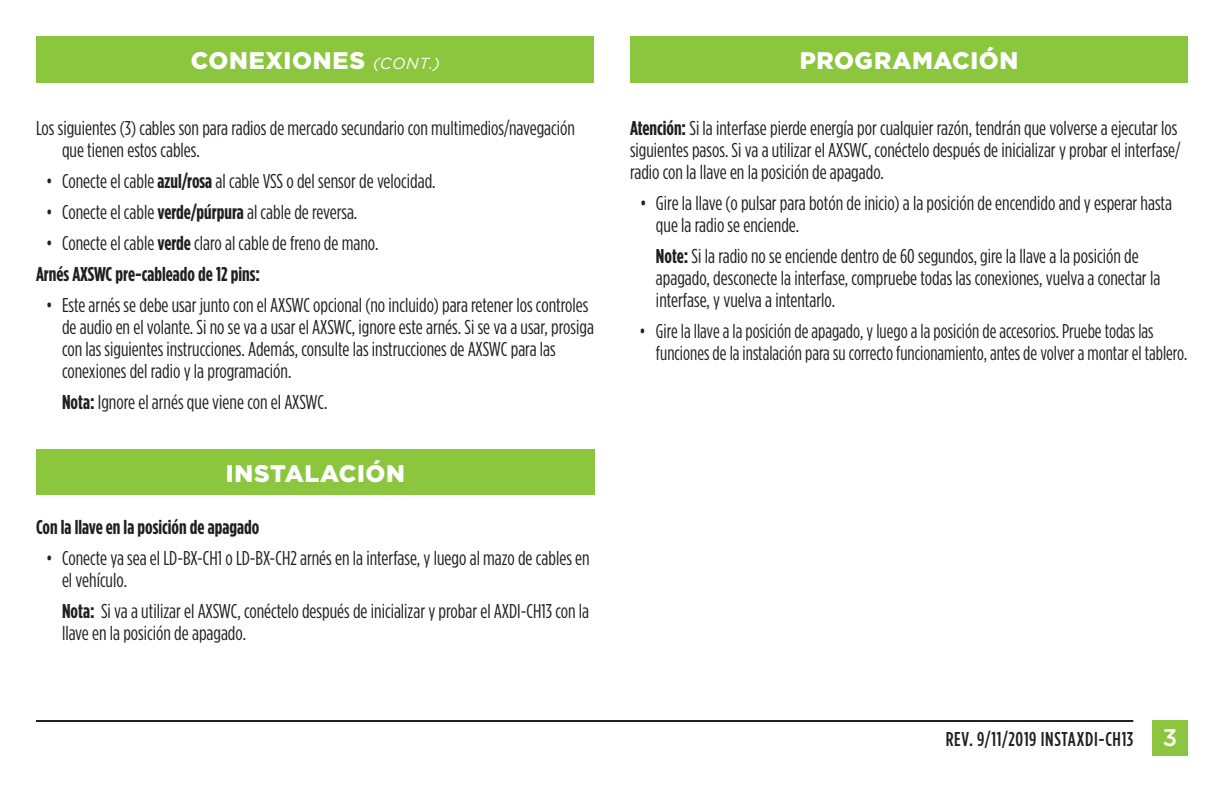
<style>
.page{position:relative;width:1224px;height:792px;background:#fff}
.page>*{position:absolute;margin:0;border:0;box-sizing:border-box;transform-origin:0 0}
.t1{font:900 24px "Gotham";letter-spacing:.025em;color:#fff}
.t2{font:20px/22px "Gotham Condensed";color:#231f20}
.t3{font:20px/22px "Gotham Condensed";color:#231f20;scale:.96 1}
.t4{font:700 20px "Gotham Condensed";color:#231f20}
.t5{font:500 20px "Gotham Condensed";letter-spacing:.03em;color:#231f20}
.s1{font-weight:400;font-style:italic;font-size:16px}
.s2{font-weight:700}
.s3{font-family:"Gotham";font-size:24px;color:#fff}
</style>
<div class="page">
<div style="left:36px;top:36px;width:1152px;height:46px;background:#8bc63e"></div>
<div style="left:1152px;top:720px;width:36px;height:36px;background:#8bc63e"></div>
<hr style="left:36px;top:720px;width:1097px;height:2px;background:#231f20">
<div style="left:595px;top:35px;width:35px;height:48px;background:#fff"></div>
<div style="left:36px;top:449px;width:559px;height:45px;background:#8bc63e"></div>
<p class="t1" style="left:191px;top:47px;width:251px">CONEXIONES <span class="s1">(CONT.)</span></p>
<p class="t2" style="left:62px;top:117px;width:515px;text-indent:-26px">Los siguientes (3) cables son para radios de mercado secundario con multimedios/navegación que tienen estos cables.</p>
<p class="t2" style="left:46px;top:170px;width:391px">• Conecte el cable <span class="s2">azul/rosa</span> al cable VSS o del sensor de velocidad.</p>
<p class="t2" style="left:46px;top:201px;width:313px">• Conecte el cable <span class="s2">verde/púrpura</span> al cable de reversa.</p>
<p class="t2" style="left:36px;top:227px;width:344px;line-height:31px;text-indent:10px">• Conecte el cable <span class="s2">verde</span> claro al cable de freno de mano.<br><span class="s2">Arnés AXSWC pre-cableado de 12 pins:</span></p>
<p class="t2" style="left:62px;top:294px;width:533px;text-indent:-16px">• Este arnés se debe usar junto con el AXSWC opcional (no incluido) para retener los controles de audio en el volante. Si no se va a usar el AXSWC, ignore este arnés. Si se va a usar, prosiga con las siguientes instrucciones. Además, consulte las instrucciones de AXSWC para las conexiones del radio y la programación.</p>
<p class="t2" style="left:62px;top:391px;width:267px"><span class="s2">Nota:</span> Ignore el arnés que viene con el AXSWC.</p>
<p class="t1" style="left:226px;top:460px;width:181px">INSTALACIÓN</p>
<p class="t4" style="left:36px;top:516px;width:225px">Con la llave en la posición de apagado</p>
<p class="t2" style="left:62px;top:547px;width:529px;text-indent:-16px">• Conecte ya sea el LD-BX-CH1 o LD-BX-CH2 arnés en la interfase, y luego al mazo de cables en el vehículo.</p>
<p class="t2" style="left:62px;top:600px;width:529px"><span class="s2">Nota:</span> Si va a utilizar el AXSWC, conéctelo después de inicializar y probar el AXDI-CH13 con la llave en la posición de apagado.</p>
<p class="t1" style="left:800px;top:47px;width:220px">PROGRAMACIÓN</p>
<p class="t2" style="left:630px;top:117px;width:552px"><span class="s2">Atención:</span> Si la interfase pierde energía por cualquier razón, tendrán que volverse a ejecutar los siguientes pasos. Si va a utilizar el AXSWC, conéctelo después de inicializar y probar el interfase/ radio con la llave en la posición de apagado.</p>
<p class="t2" style="left:656px;top:192px;width:518px;text-indent:-16px">• Gire la llave (o pulsar para botón de inicio) a la posición de encendido and y esperar hasta que la radio se enciende.</p>
<p class="t2" style="left:656px;top:245px;width:506px"><span class="s2">Note:</span> Si la radio no se enciende dentro de 60 segundos, gire la llave a la posición de apagado, desconecte la interfase, compruebe todas las conexiones, vuelva a conectar la interfase, y vuelva a intentarlo.</p>
<p class="t3" style="left:656px;top:320px;width:555px;text-indent:-16px">• Gire la llave a la posición de apagado, y luego a la posición de accesorios. Pruebe todas las funciones de la instalación para su correcto funcionamiento, antes de volver a montar el tablero.</p>
<p class="t5" style="left:946px;top:728px;width:233px">REV. 9/11/2019 INSTAXDI-CH13 <span class="s3">3</span></p>
</div>
